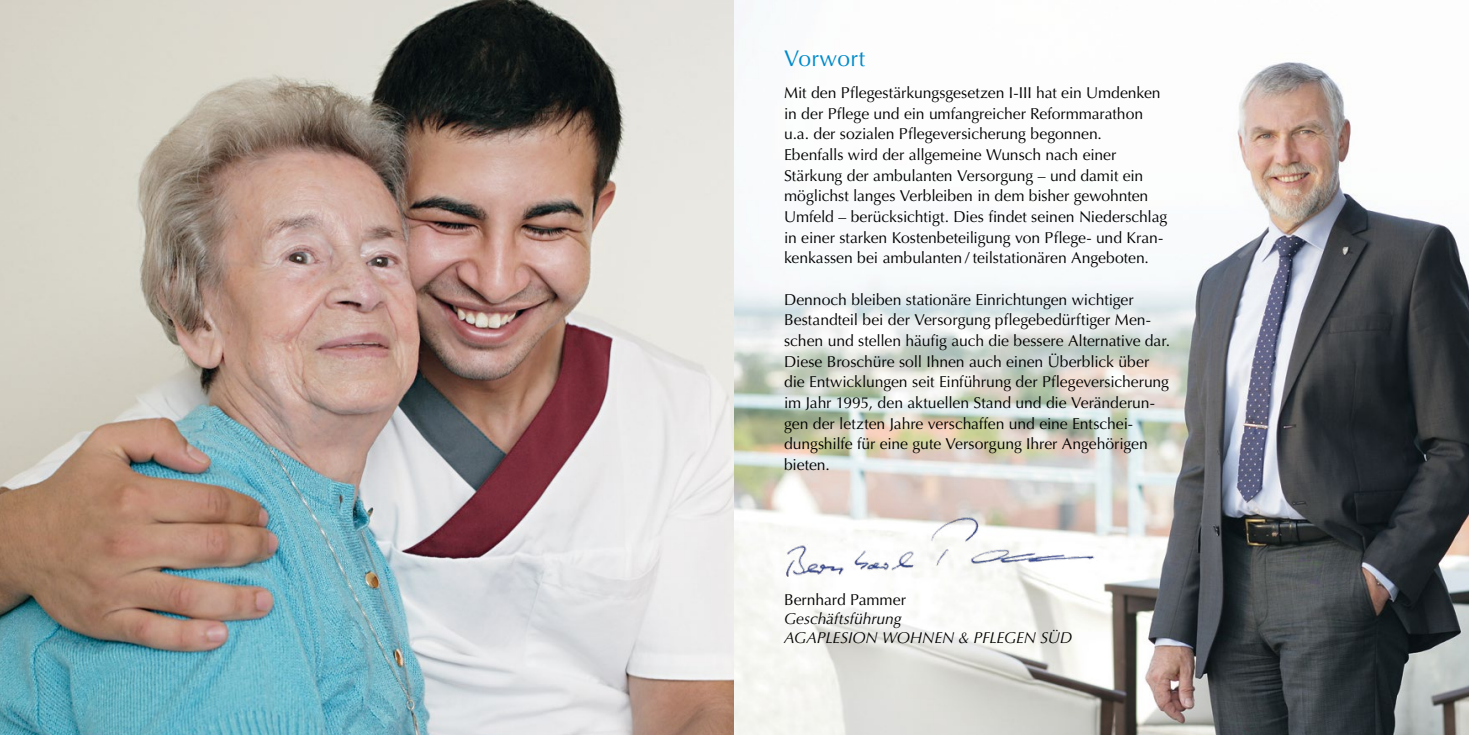
<style>
.page{position:relative;width:1469px;height:735px;background:#fff}
.page>*{position:absolute;margin:0;border:0;box-sizing:border-box;transform-origin:0 0}
.t1{font:22.75px "Optima LT Pro";letter-spacing:.02em;color:#008ac9}
.t2{font:15.75px/20.7px "Optima LT Pro";letter-spacing:-.005em;color:#000}
.t3{font:italic 15.75px/19.2px "Optima LT Pro";letter-spacing:-.01em;color:#000}
</style>
<div class="page">
<img style="left:0;top:0;width:734px;height:734px">
<img style="left:734px;top:4px;width:734px;height:730px">
<img style="left:776px;top:516px;width:329px;height:71px">
<h1 class="t1" style="left:784px;top:44px;width:82px">Vorwort</h1>
<p class="t2" style="left:784px;top:82px;width:384px">Mit den Pflegestärkungsgesetzen I-III hat ein Umdenken in der Pflege und ein umfangreicher Reformmarathon u.a. der sozialen Pflegeversicherung begonnen.<br>Ebenfalls wird der allgemeine Wunsch nach einer Stärkung der ambulanten Versorgung – und damit ein möglichst langes Verbleiben in dem bisher gewohnten Umfeld – berücksichtigt. Dies findet seinen Niederschlag in einer starken Kostenbeteiligung von Pflege- und Kran&shy;kenkassen bei ambulanten / teilstationären Angeboten.</p>
<p class="t2" style="left:784px;top:289px;width:387px">Dennoch bleiben stationäre Einrichtungen wichtiger Bestandteil bei der Versorgung pflegebedürftiger Men&shy;schen und stellen häufig auch die bessere Alternative dar.<br>Diese Broschüre soll Ihnen auch einen Überblick über die Entwicklungen seit Einführung der Pflegeversicherung im Jahr 1995, den aktuellen Stand und die Veränderun&shy;gen der letzten Jahre verschaffen und eine Entschei&shy;dungshilfe für eine gute Versorgung Ihrer Angehörigen bieten.</p>
<p class="t2" style="left:784px;top:589px;width:123px">Bernhard Pammer</p>
<p class="t3" style="left:784px;top:609px;width:289px">Geschäftsführung<br>AGAPLESION WOHNEN &amp; PFLEGEN SÜD</p>
</div>
